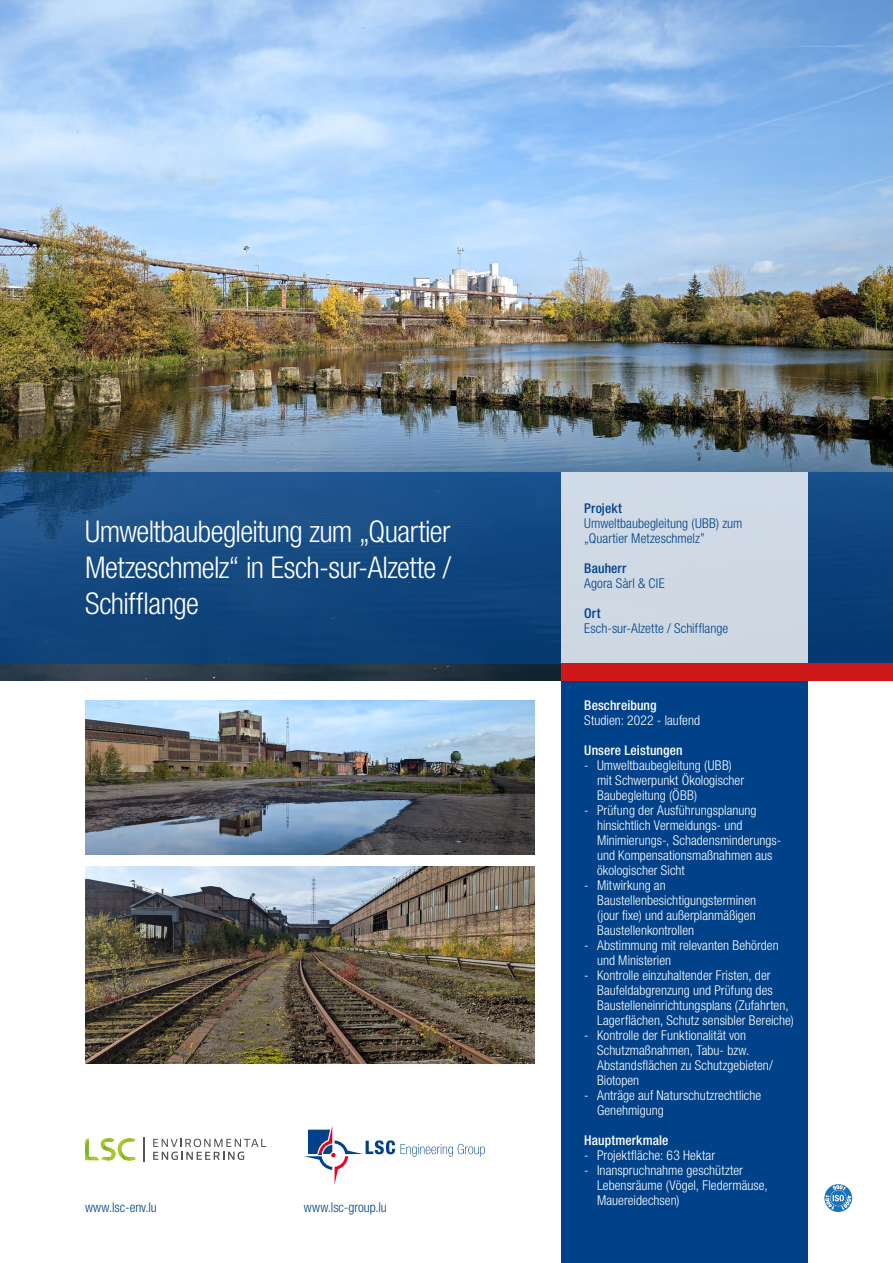
<style>
.page{position:relative;width:893px;height:1263px;background:#fff}
.page>*{position:absolute;margin:0;border:0;box-sizing:border-box;transform-origin:0 0}
.t1{font:300 condensed 30px/36px "Helvetica Neue LT Pro";letter-spacing:-.02em;color:#fff;text-align:justify}
.t2{font:300 condensed 13.5px/15px "Helvetica Neue LT Pro";letter-spacing:.005em;color:#fff}
.t3{font:300 condensed 13.5px/15px "Helvetica Neue LT Pro";letter-spacing:.005em;color:#004289}
.t4{font:500 condensed 13.5px "Helvetica Neue LT Pro";letter-spacing:.01em;color:#fff}
.t5{font:500 condensed 13.5px "Helvetica Neue LT Pro";letter-spacing:.01em;color:#004289}
</style>
<div class="page">
<div style="left:561px;top:731px;width:247px;height:532px;background:#004289"></div>
<svg style="left:304px;top:1126px;width:91px;height:59px"></svg>
<svg style="left:401px;top:1144px;width:84px;height:13px"></svg>
<svg style="left:824px;top:1184px;width:28px;height:28px"></svg>
<svg style="left:85px;top:1138px;width:51px;height:22px"></svg>
<svg style="left:153px;top:1139px;width:113px;height:21px"></svg>
<hr style="left:143px;top:1137px;width:2px;height:25px;background:#575452">
<img style="left:0;top:0;width:893px;height:680px">
<div style="left:561px;top:680px;width:247px;height:545px;background:#004289"></div>
<svg style="left:0;top:472px;width:893px;height:191px;background:#13487f"></svg>
<div style="left:561px;top:472px;width:247px;height:191px;background:#ced9e4"></div>
<div style="left:561px;top:663px;width:332px;height:17px;background:#cd1719"></div>
<img style="left:85px;top:700px;width:449px;height:155px">
<img style="left:85px;top:866px;width:449px;height:197px">
<p class="t1" style="left:85px;top:514px;width:368px">Umweltbaubegleitung zum „Quartier Metzeschmelz“ in Esch-sur-Alzette / Schifflange</p>
<p class="t3" style="left:85px;top:1199px;width:73px">www.lsc-env.lu</p>
<p class="t3" style="left:304px;top:1199px;width:84px">www.lsc-group.lu</p>
<p class="t5" style="left:584px;top:500px;width:39px">Projekt</p>
<p class="t3" style="left:584px;top:516px;width:160px">Umweltbaubegleitung (UBB) zum „Quartier Metzeschmelz”</p>
<p class="t5" style="left:584px;top:560px;width:44px">Bauherr</p>
<p class="t3" style="left:584px;top:576px;width:82px">Agora Sàrl &amp; CIE</p>
<p class="t5" style="left:584px;top:605px;width:18px">Ort</p>
<p class="t3" style="left:584px;top:621px;width:145px">Esch-sur-Alzette / Schifflange</p>
<p class="t4" style="left:584px;top:697px;width:74px">Beschreibung</p>
<p class="t2" style="left:584px;top:713px;width:117px">Studien: 2022 - laufend</p>
<p class="t4" style="left:584px;top:742px;width:100px">Unsere Leistungen</p>
<p class="t2" style="left:597px;top:758px;width:149px;text-indent:-13px">- ------Umweltbaubegleitung (UBB) mit Schwerpunkt Ökologischer<br>Baubegleitung (ÖBB)</p>
<p class="t2" style="left:597px;top:803px;width:186px;text-indent:-13px">- Prüfung der Ausführungsplanung hinsichtlich Vermeidungs- und<br>Minimierungs-, Schadensminderungs&shy;und Kompensationsmaßnahmen aus ökologischer Sicht</p>
<p class="t2" style="left:597px;top:878px;width:161px;text-indent:-13px">- Mitwirkung an<br>Baustellenbesichtigungsterminen (jour fixe) und außerplanmäßigen<br>Baustellenkontrollen</p>
<p class="t2" style="left:597px;top:938px;width:183px;text-indent:-13px">- Abstimmung mit relevanten Behörden und Ministerien</p>
<p class="t2" style="left:597px;top:968px;width:198px;text-indent:-13px">- Kontrolle einzuhaltender Fristen, der Baufeldabgrenzung und Prüfung des Baustelleneinrichtungsplans (Zufahrten, Lagerflächen, Schutz sensibler Bereiche)</p>
<p class="t2" style="left:597px;top:1028px;width:177px;text-indent:-13px">- Kontrolle der Funktionalität von<br>Schutzmaßnahmen, Tabu- bzw.<br>Abstandsflächen zu Schutzgebieten/<br>Biotopen</p>
<p class="t2" style="left:597px;top:1088px;width:166px;text-indent:-13px">- Anträge auf Naturschutzrechtliche<br>Genehmigung</p>
<p class="t4" style="left:584px;top:1132px;width:86px">Hauptmerkmale</p>
<p class="t2" style="left:584px;top:1148px;width:132px">- Projektfläche: 63 Hektar</p>
<p class="t2" style="left:597px;top:1163px;width:172px;text-indent:-13px">- Inanspruchnahme geschützter<br>Lebensräume (Vögel, Fledermäuse,<br>Mauereidechsen)</p>
</div>
